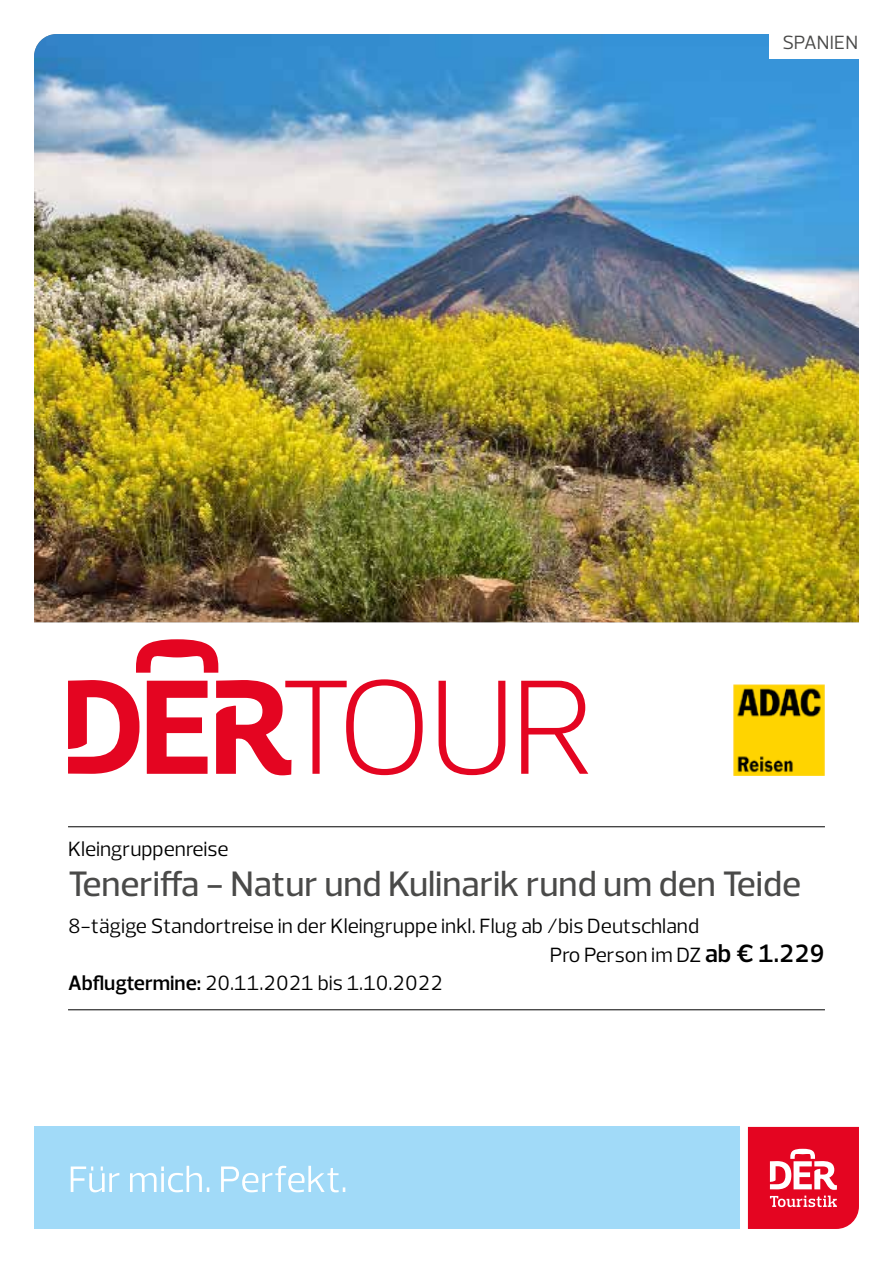
<style>
.page{position:relative;width:893px;height:1263px;background:#fff}
.page>*{position:absolute;margin:0;border:0;box-sizing:border-box;transform-origin:0 0}
.t1{font:500 36px "Prelo";color:#4a4a49}
.t2{font:21px "Prelo";color:#000}
.t3{font:19.5px "Prelo";letter-spacing:.005em;color:#4a4a49}
.s1{font-weight:600;font-size:25.5px}
.s2{font-weight:600}
</style>
<div class="page">
<svg style="left:748px;top:1127px;width:111px;height:102px;background:#e72941"></svg>
<div style="left:34px;top:1127px;width:705px;height:102px;background:#a1daf8"></div>
<svg style="left:71px;top:1166px;width:274px;height:26px"></svg>
<img style="left:34px;top:34px;width:825px;height:588px">
<div style="left:770px;top:29px;width:90px;height:30px;background:#fff"></div>
<img style="left:734px;top:684px;width:91px;height:91px">
<hr style="left:68px;top:826px;width:757px;height:1px;background:#000">
<hr style="left:68px;top:1009px;width:757px;height:1px;background:#000">
<svg style="left:68px;top:680px;width:71px;height:94px"></svg>
<svg style="left:136px;top:639px;width:82px;height:34px"></svg>
<svg style="left:147px;top:681px;width:61px;height:93px"></svg>
<svg style="left:216px;top:679px;width:207px;height:96px"></svg>
<svg style="left:439px;top:681px;width:66px;height:94px"></svg>
<svg style="left:521px;top:681px;width:67px;height:93px"></svg>
<p class="t3" style="left:782px;top:30px;width:77px">SPANIEN</p>
<p class="t2" style="left:68px;top:836px;width:162px">Kleingruppenreise</p>
<h1 class="t1" style="left:68px;top:862px;width:735px">Teneriffa - Natur und Kulinarik rund um den Teide</h1>
<p class="t2" style="left:68px;top:913px;width:633px">8-tägige Standortreise in der Kleingruppe inkl. Flug ab /bis Deutschland</p>
<p class="t2" style="left:550px;top:942px;width:277px">Pro Person im DZ <span class="s1">ab € 1.229</span></p>
<p class="t2" style="left:68px;top:970px;width:376px"><span class="s2">Abflugtermine:</span> 20.11.2021 bis 1.10.2022</p>
</div>
